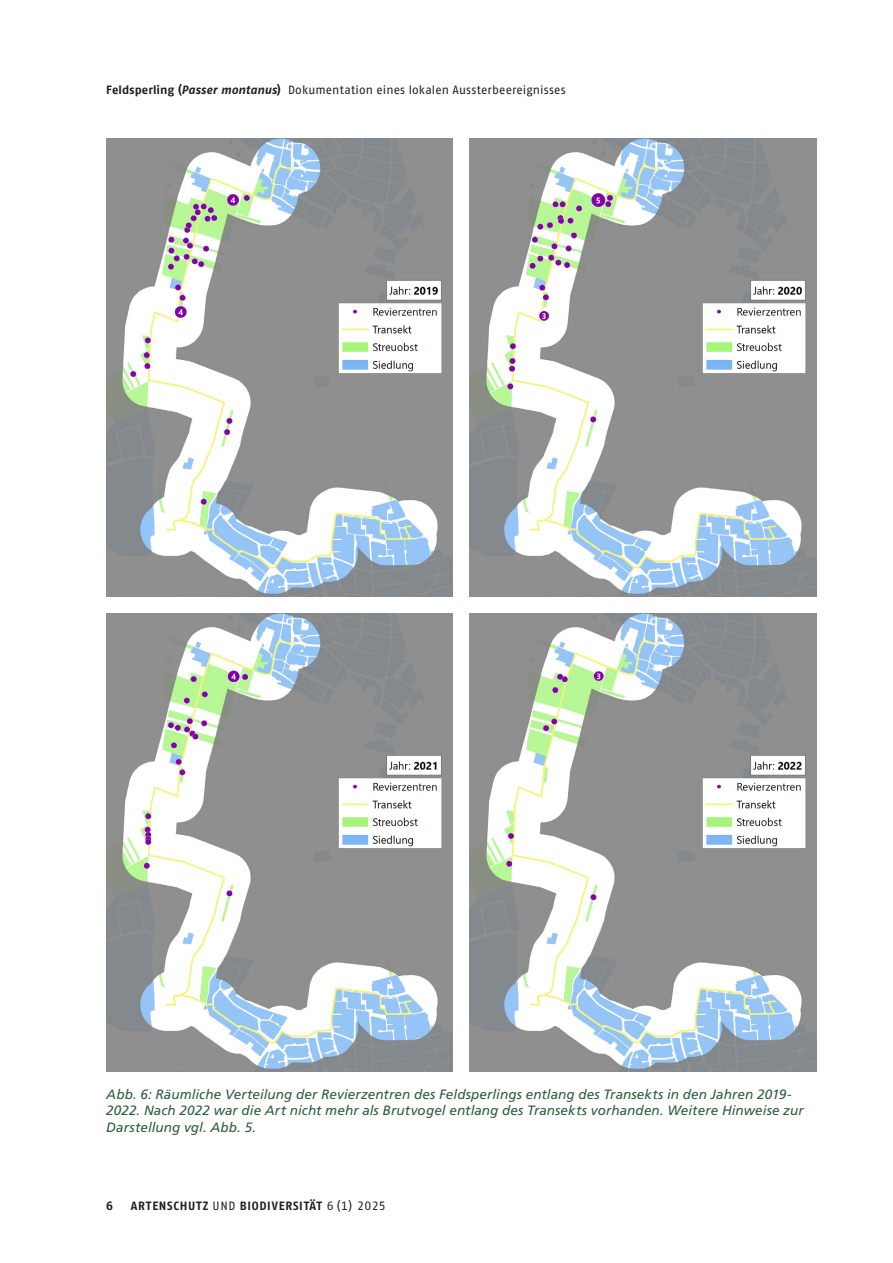
<style>
.page{position:relative;width:893px;height:1263px;background:#fff}
.page>*{position:absolute;margin:0;border:0;box-sizing:border-box;transform-origin:0 0}
.t1{font:italic 13.5px/16.5px "Frutiger LT Pro";letter-spacing:.01em;color:#2f5d3c}
.t2{font:12px "Fago No Tf";letter-spacing:.01em;color:#231f20}
.t3{font:700 12px "Fago No Tf";letter-spacing:.06em;color:#231f20}
.s1{font-weight:700}
.s2{font-weight:700;font-style:italic}
.s3{font-weight:400}
</style>
<div class="page">
<img style="left:106px;top:138px;width:347px;height:458px">
<img style="left:470px;top:138px;width:346px;height:458px">
<img style="left:106px;top:613px;width:347px;height:458px">
<img style="left:470px;top:613px;width:346px;height:458px">
<p class="t2" style="left:106px;top:83px;width:461px"><span class="s1">Feldsperling (</span><span class="s2">Passer montanus</span><span class="s1">)</span> Dokumentation eines lokalen Aussterbeereignisses</p>
<p class="t1" style="left:106px;top:1086px;width:699px">Abb. 6: Räumliche Verteilung der Revierzentren des Feldsperlings entlang des Transekts in den Jahren 2019-<br>2022. Nach 2022 war die Art nicht mehr als Brutvogel entlang des Transekts vorhanden. Weitere Hinweise zur<br>Darstellung vgl. Abb. 5.</p>
<p class="t3" style="left:106px;top:1199px;width:8px">6</p>
<p class="t3" style="left:131px;top:1199px;width:257px">ARTENSCHUTZ <span class="s3">UND</span> BIODIVERSITÄT <span class="s3">6 (1) 2025</span></p>
</div>
